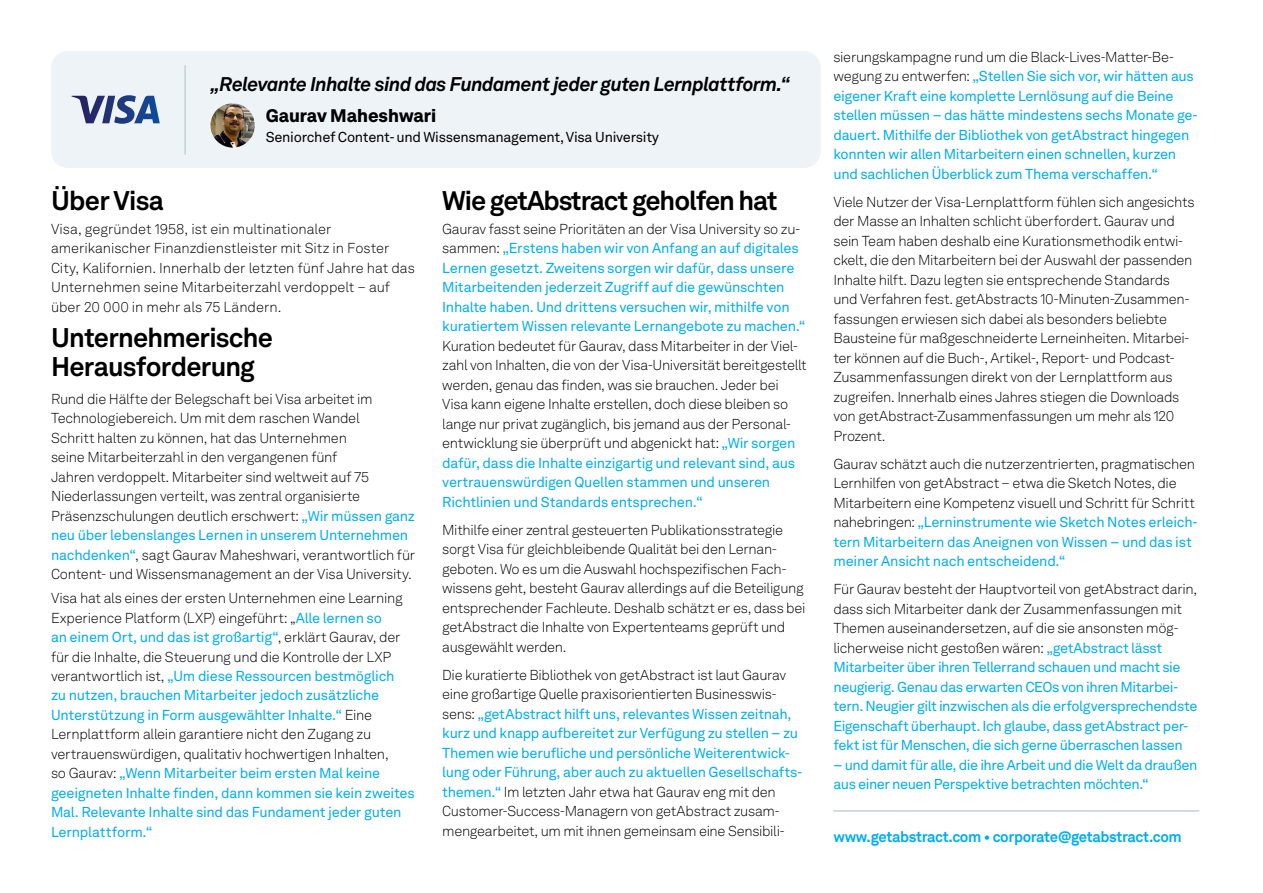
<style>
.page{position:relative;width:1263px;height:893px;background:#fff}
.page>*{position:absolute;margin:0;border:0;box-sizing:border-box;transform-origin:0 0}
.t1{font:700 26.7px/29.2px "Akkurat LL";letter-spacing:-.03em;color:#000}
.t2{font:italic 700 19.65px "Akkurat LL";letter-spacing:-.03em;color:#000}
.t3{font:900 18px "Akkurat LL";color:#000}
.t4{font:700 15px "Akkurat";letter-spacing:-.025em;color:#00aeef}
.t5{font:300 14.25px/19.5px "Akkurat LL";letter-spacing:-.02em;color:#000}
.t6{font:14.25px/19.5px "Akkurat LL";letter-spacing:-.02em;color:#00aeef}
.t7{font:300 14.25px/19.5px "Akkurat LL";color:#000}
.t8{font:14.25px "Akkurat LL";letter-spacing:-.02em;color:#000}
.s1{font-weight:400;color:#00aeef}
.s2{font-weight:300;color:#000}
.s3{font-family:"Akkurat LL"}
</style>
<div class="page">
<div style="left:51px;top:51px;width:770px;height:117px;background:#edf3f7;border-radius:17px"></div>
<img style="left:210px;top:103px;width:45px;height:45px;border-radius:22px">
<svg style="left:72px;top:95px;width:88px;height:29px"></svg>
<hr style="left:184px;top:65px;width:2px;height:89px;background:#c5d0d9">
<hr style="left:833px;top:810px;width:366px;height:2px;background:#c5d0d9">
<h2 class="t2" style="left:210px;top:69px;width:581px">„Relevante Inhalte sind das Fundament jeder guten Lernplattform.“</h2>
<p class="t3" style="left:266px;top:101px;width:172px">Gaurav Maheshwari</p>
<p class="t8" style="left:266px;top:126px;width:395px">Seniorchef Content- und Wissensmanagement, Visa University</p>
<h1 class="t1" style="left:51px;top:184px;width:114px">Über Visa</h1>
<p class="t7" style="left:51px;top:219px;width:365px">Visa, gegründet 1958, ist ein multinationaler amerikanischer Finanzdienstleister mit Sitz in Foster City, Kalifornien. Innerhalb der letzten fünf Jahre hat das Unternehmen seine Mitarbeiterzahl verdoppelt – auf über 20 000 in mehr als 75 Ländern.</p>
<h1 class="t1" style="left:51px;top:321px;width:224px">Unternehmerische<br>Herausforderung</h1>
<p class="t5" style="left:51px;top:389px;width:366px">Rund die Hälfte der Belegschaft bei Visa arbeitet im Technologiebereich. Um mit dem raschen Wandel<br>Schritt halten zu können, hat das Unternehmen<br>seine Mitarbeiterzahl in den vergangenen fünf<br>Jahren verdoppelt. Mitarbeiter sind weltweit auf 75<br>Niederlassungen verteilt, was zentral organisierte Präsenzschulungen deutlich erschwert: <span class="s1">„Wir müssen ganz neu über lebenslanges Lernen in unserem Unternehmen nachdenken“</span>, sagt Gaurav Maheshwari, verantwortlich für Content- und Wissensmanagement an der Visa University.</p>
<p class="t6" style="left:51px;top:588px;width:365px"><span class="s2">Visa hat als eines der ersten Unternehmen eine Learning Experience Platform (LXP) eingeführt: „</span>Alle lernen so<br>an einem Ort, und das ist großartig“<span class="s2">, erklärt Gaurav, der für die Inhalte, die Steuerung und die Kontrolle der LXP verantwortlich ist,</span> „Um diese Ressourcen bestmöglich<br>zu nutzen, brauchen Mitarbeiter jedoch zusätzliche Unterstützung in Form ausgewählter Inhalte.“ <span class="s2">Eine Lernplattform allein garantiere nicht den Zugang zu vertrauenswürdigen, qualitativ hochwertigen Inhalten,<br>so Gaurav:</span> „Wenn Mitarbeiter beim ersten Mal keine geeigneten Inhalte finden, dann kommen sie kein zweites Mal. Relevante Inhalte sind das Fundament jeder guten Lernplattform.“</p>
<h1 class="t1" style="left:442px;top:184px;width:337px">Wie getAbstract geholfen hat</h1>
<p class="t6" style="left:442px;top:218px;width:365px"><span class="s2">Gaurav fasst seine Prioritäten an der Visa University so zu&shy;sammen:</span> „Erstens haben wir von Anfang an auf digitales Lernen gesetzt. Zweitens sorgen wir dafür, dass unsere Mitarbeitenden jederzeit Zugriff auf die gewünschten Inhalte haben. Und drittens versuchen wir, mithilfe von kuratiertem Wissen relevante Lernangebote zu machen.“</p>
<p class="t5" style="left:442px;top:336px;width:366px">Kuration bedeutet für Gaurav, dass Mitarbeiter in der Viel&shy;zahl von Inhalten, die von der Visa-Universität bereitgestellt werden, genau das finden, was sie brauchen. Jeder bei Visa kann eigene Inhalte erstellen, doch diese bleiben so lange nur privat zugänglich, bis jemand aus der Personal&shy;entwicklung sie überprüft und abgenickt hat: <span class="s1">„Wir sorgen dafür, dass die Inhalte einzigartig und relevant sind, aus vertrauenswürdigen Quellen stammen und unseren Richtlinien und Standards entsprechen.“</span></p>
<p class="t5" style="left:442px;top:520px;width:365px">Mithilfe einer zentral gesteuerten Publikationsstrategie sorgt Visa für gleichbleibende Qualität bei den Lernan&shy;geboten. Wo es um die Auswahl hochspezifischen Fach&shy;wissens geht, besteht Gaurav allerdings auf die Beteiligung entsprechender Fachleute. Deshalb schätzt er es, dass bei getAbstract die Inhalte von Expertenteams geprüft und ausgewählt werden.</p>
<p class="t5" style="left:442px;top:665px;width:362px">Die kuratierte Bibliothek von getAbstract ist laut Gaurav eine großartige Quelle praxisorientierten Businesswis&shy;sens: <span class="s1">„getAbstract hilft uns, relevantes Wissen zeitnah, kurz und knapp aufbereitet zur Verfügung zu stellen – zu Themen wie berufliche und persönliche Weiterentwick&shy;lung oder Führung, aber auch zu aktuellen Gesellschafts&shy;themen.“</span> Im letzten Jahr etwa hat Gaurav eng mit den Customer-Success-Managern von getAbstract zusam&shy;mengearbeitet, um mit ihnen gemeinsam eine Sensibili-</p>
<p class="t6" style="left:833px;top:46px;width:366px"><span class="s2">sierungskampagne rund um die Black-Lives-Matter-Be&shy;wegung zu entwerfen:</span> „Stellen Sie sich vor, wir hätten aus eigener Kraft eine komplette Lernlösung auf die Beine stellen müssen – das hätte mindestens sechs Monate ge&shy;dauert. Mithilfe der Bibliothek von getAbstract hingegen konnten wir allen Mitarbeitern einen schnellen, kurzen und sachlichen Überblick zum Thema verschaffen.“</p>
<p class="t5" style="left:833px;top:192px;width:363px">Viele Nutzer der Visa-Lernplattform fühlen sich angesichts der Masse an Inhalten schlicht überfordert. Gaurav und sein Team haben deshalb eine Kurationsmethodik entwi&shy;ckelt, die den Mitarbeitern bei der Auswahl der passenden Inhalte hilft. Dazu legten sie entsprechende Standards und Verfahren fest. getAbstracts 10-Minuten-Zusammen&shy;fassungen erwiesen sich dabei als besonders beliebte Bausteine für maßgeschneiderte Lerneinheiten. Mitarbei&shy;ter können auf die Buch-, Artikel-, Report- und Podcast-Zusammenfassungen direkt von der Lernplattform aus zugreifen. Innerhalb eines Jahres stiegen die Downloads von getAbstract-Zusammenfassungen um mehr als 120<br>Prozent.</p>
<p class="t5" style="left:833px;top:453px;width:366px">Gaurav schätzt auch die nutzerzentrierten, pragmatischen Lernhilfen von getAbstract – etwa die Sketch Notes, die Mitarbeitern eine Kompetenz visuell und Schritt für Schritt nahebringen: <span class="s1">„Lerninstrumente wie Sketch Notes erleich&shy;tern Mitarbeitern das Aneignen von Wissen – und das ist meiner Ansicht nach entscheidend.“</span></p>
<p class="t6" style="left:833px;top:579px;width:365px"><span class="s2">Für Gaurav besteht der Hauptvorteil von getAbstract darin, dass sich Mitarbeiter dank der Zusammenfassungen mit Themen auseinandersetzen, auf die sie ansonsten mög&shy;licherweise nicht gestoßen wären:</span> „getAbstract lässt Mitarbeiter über ihren Tellerrand schauen und macht sie neugierig. Genau das erwarten CEOs von ihren Mitarbei&shy;tern. Neugier gilt inzwischen als die erfolgversprechendste Eigenschaft überhaupt. Ich glaube, dass getAbstract per&shy;fekt ist für Menschen, die sich gerne überraschen lassen</p>
<p class="t6" style="left:833px;top:754px;width:366px">– und damit für alle, die ihre Arbeit und die Welt da draußen aus einer neuen Perspektive betrachten möchten.“</p>
<p class="t4" style="left:833px;top:827px;width:350px">www.getabstract.com <span class="s3">•</span> corporate@getabstract.com</p>
</div>
